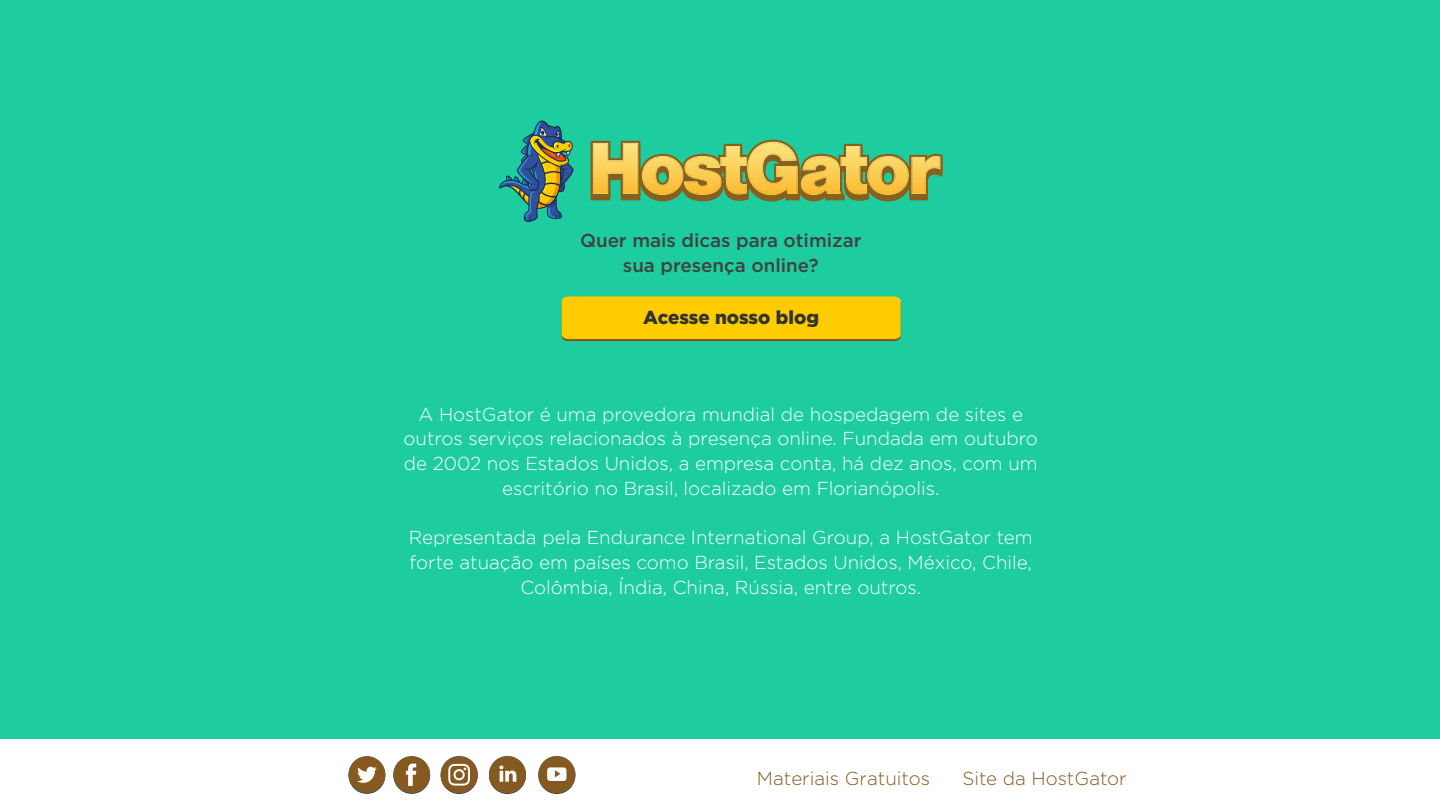
<style>
.page{position:relative;width:1440px;height:810px;background:#fff}
.page>*{position:absolute;margin:0;border:0;box-sizing:border-box;transform-origin:0 0}
.t1{font:300 18.75px/24.8px "Gotham HTF";color:#fff;text-align:center}
.t2{font:500 18.75px/24.8px "Gotham HTF";color:#404042;text-align:center}
.t3{font:300 18.75px "Gotham HTF";color:#85591f}
.t4{font:900 18.75px "Gotham HTF";color:#333}
</style>
<div class="page">
<div style="left:0;top:0;width:1440px;height:739px;background:#1dcd9f"></div>
<svg style="left:591px;top:140px;width:352px;height:62px"></svg>
<svg style="left:499px;top:120px;width:75px;height:102px"></svg>
<svg style="left:349px;top:757px;width:36px;height:37px"></svg>
<div style="left:349px;top:756px;width:36px;height:37px;background:#85591f;border-radius:50%"></div>
<svg style="left:357px;top:767px;width:20px;height:16px"></svg>
<svg style="left:393px;top:757px;width:37px;height:37px"></svg>
<div style="left:393px;top:756px;width:37px;height:37px;background:#85591f;border-radius:50%"></div>
<svg style="left:406px;top:764px;width:10px;height:22px"></svg>
<svg style="left:489px;top:757px;width:37px;height:37px"></svg>
<div style="left:489px;top:756px;width:37px;height:37px;background:#85591f;border-radius:50%"></div>
<svg style="left:499px;top:766px;width:17px;height:16px"></svg>
<svg style="left:538px;top:757px;width:37px;height:37px"></svg>
<div style="left:538px;top:756px;width:37px;height:37px;background:#85591f;border-radius:50%"></div>
<svg style="left:547px;top:767px;width:19px;height:14px"></svg>
<svg style="left:441px;top:757px;width:37px;height:37px"></svg>
<div style="left:441px;top:756px;width:37px;height:37px;background:#85591f;border-radius:50%"></div>
<svg style="left:448px;top:764px;width:22px;height:22px"></svg>
<div style="left:562px;top:296px;width:339px;height:45px;background:#fc0"></div>
<p class="t2" style="left:580px;top:228px;width:283px">Quer mais dicas para otimizar sua presença online?</p>
<p class="t4" style="left:643px;top:306px;width:177px">Acesse nosso blog</p>
<p class="t1" style="left:404px;top:402px;width:636px">A HostGator é uma provedora mundial de hospedagem de sites e outros serviços relacionados à presença online. Fundada em outubro de 2002 nos Estados Unidos, a empresa conta, há dez anos, com um escritório no Brasil, localizado em Florianópolis.</p>
<p class="t1" style="left:409px;top:525px;width:625px">Representada pela Endurance International Group, a HostGator tem forte atuação em países como Brasil, Estados Unidos, México, Chile,<br>Colômbia, Índia, China, Rússia, entre outros.</p>
<p class="t3" style="left:757px;top:769px;width:175px">Materiais Gratuitos</p>
<p class="t3" style="left:962px;top:768px;width:166px">Site da HostGator</p>
</div>
